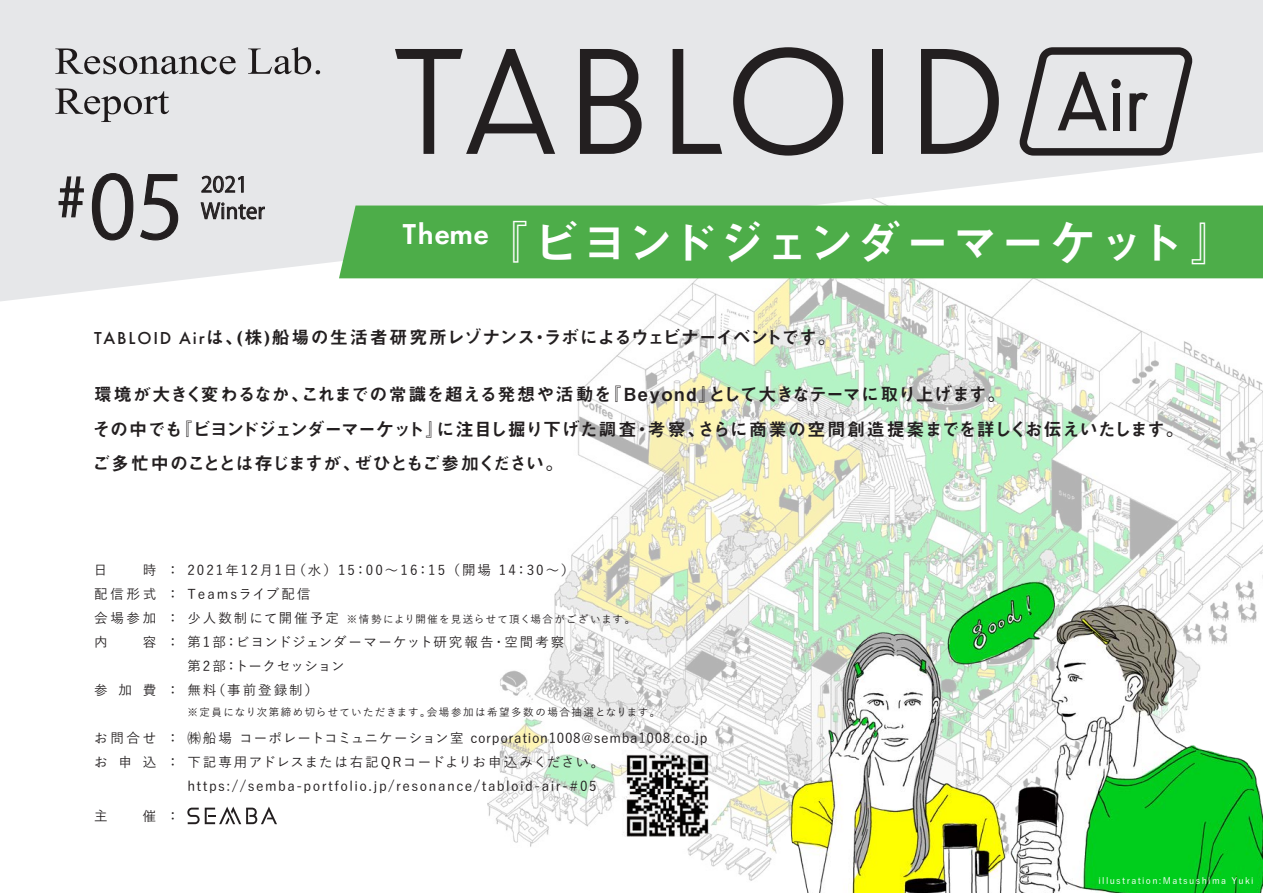
<style>
.page{position:relative;width:1263px;height:893px;background:#fff}
.page>*{position:absolute;margin:0;border:0;box-sizing:border-box;transform-origin:0 0}
.t1{font:85.8px "Koz Go Pr 6 N";color:#231f20}
.t2{font:45.75px "Midashi Go Pr 6 N MB31";letter-spacing:.04em;color:#fff}
.t3{font:21px/26.5px "Koz Go Pr 6 N";letter-spacing:.01em;color:#231f20}
.t4{font:18px/34.5px "Midashi Go Pr 6 N MB31";letter-spacing:-.02em;color:#231f20}
.t5{font:500 13.5px/24px "Yu Gothic";letter-spacing:.11em;color:#231f20}
.t6{font:500 13.5px/24px "Yu Gothic";letter-spacing:.09em;color:#231f20}
.t7{font:500 13.5px/24px "Yu Gothic";letter-spacing:.15em;color:#231f20}
.t8{font:500 10.5px "Yu Gothic";letter-spacing:.145em;color:#231f20}
.t9{font:500 10.5px "Yu Gothic";letter-spacing:.1em;color:#231f20}
.t10{font:500 9px "Yu Gothic";letter-spacing:.15em;color:#fff}
.s1{font-family:"Futura PT";font-weight:500}
.s2{font-size:13.5px}
</style>
<div class="page">
<img style="left:487px;top:301px;width:776px;height:580px">
<svg style="left:0;top:0;width:1263px;height:301px;fill:#e6e7e9"></svg>
<img style="left:617px;top:745px;width:102px;height:102px">
<svg style="left:187px;top:807px;width:90px;height:17px"></svg>
<div style="left:339px;top:206px;width:924px;height:72px;background:#4dad49"></div>
<svg style="left:395px;top:49px;width:160px;height:105px"></svg>
<svg style="left:580px;top:49px;width:62px;height:105px"></svg>
<svg style="left:673px;top:49px;width:49px;height:105px"></svg>
<svg style="left:733px;top:47px;width:110px;height:109px"></svg>
<div style="left:872px;top:49px;width:11px;height:105px;background:#231f20"></div>
<svg style="left:921px;top:49px;width:78px;height:105px"></svg>
<svg style="left:1018px;top:47px;width:176px;height:109px"></svg>
<svg style="left:55px;top:48px;width:181px;height:26px"></svg>
<svg style="left:248px;top:47px;width:72px;height:27px"></svg>
<svg style="left:55px;top:89px;width:114px;height:33px"></svg>
<svg style="left:58px;top:176px;width:26px;height:42px"></svg>
<svg style="left:91px;top:172px;width:88px;height:69px"></svg>
<svg style="left:200px;top:175px;width:65px;height:76px"></svg>
<img style="left:785px;top:578px;width:478px;height:315px">
<h1 class="t1" style="left:57px;top:159px;width:129px"><sup>#</sup>05</h1>
<p class="t3" style="left:201px;top:172px;width:65px">2021<br>Winter</p>
<h2 class="t2" style="left:403px;top:206px;width:835px"><sup>Theme</sup>『ビヨンドジェンダーマーケット』</h2>
<p class="t4" style="left:94px;top:320px;width:743px"><span class="s1">TABLOID Air</span>は、(株)船場の生活者研究所レゾナンス・ラボによるウェビナーイベントです。</p>
<p class="t4" style="left:92px;top:377px;width:1093px">環境が大きく変わるなか、これまでの常識を超える発想や活動を『 Beyond』として大きなテーマに取り上げます。<br>その中でも『ビヨンドジェンダーマーケット』に注目し掘り下げた調査・考察、さらに商業の空間創造提案までを詳しくお伝えいたします。ご多忙中のこととは存じますが、ぜひともご参加ください。</p>
<p class="t5" style="left:94px;top:556px;width:64px;text-align:justify;text-indent:49px">時配信形式会場参加内</p>
<p class="t5" style="left:94px;top:556px;width:15px">日</p>
<p class="t5" style="left:143px;top:628px;width:15px">容</p>
<p class="t5" style="left:94px;top:676px;width:64px">参加費</p>
<p class="t5" style="left:94px;top:724px;width:64px">お問合せお申込</p>
<p class="t5" style="left:94px;top:802px;width:15px">主</p>
<p class="t5" style="left:143px;top:802px;width:15px">催</p>
<p class="t5" style="left:166px;top:556px;width:15px;text-align:justify">：：：：</p>
<p class="t5" style="left:166px;top:676px;width:15px">：</p>
<p class="t5" style="left:166px;top:724px;width:15px">：：</p>
<p class="t5" style="left:166px;top:802px;width:15px">：</p>
<p class="t7" style="left:187px;top:556px;width:389px">2021年12月1日（水） 15：00～16：15（開場 14：30～）<br>Teamsライブ配信</p>
<p class="t9" style="left:187px;top:609px;width:449px"><span class="s2">少人数制にて開催予定</span> ※情勢により開催を見送らせて頂く場合がございます。</p>
<p class="t6" style="left:187px;top:628px;width:379px">第1部：ビヨンドジェンダーマーケット研究報告・空間考察第 2 部：トークセッション<br>無料（事前登録制）</p>
<p class="t8" style="left:187px;top:702px;width:475px">※定員になり次第締め切らせていただきます。会場参加は希望多数の場合抽選となります。</p>
<p class="t5" style="left:187px;top:724px;width:522px">㈱船場コーポレートコミュニケーション室 corporation1008@semba1008.co.jp下記専用アドレスまたは右記QRコードよりお申込みください。https://semba-portfolio.jp/resonance/tabloid-air-＃05</p>
<p class="t10" style="left:1098px;top:872px;width:157px">illustration:Matsushima Yuki</p>
</div>
